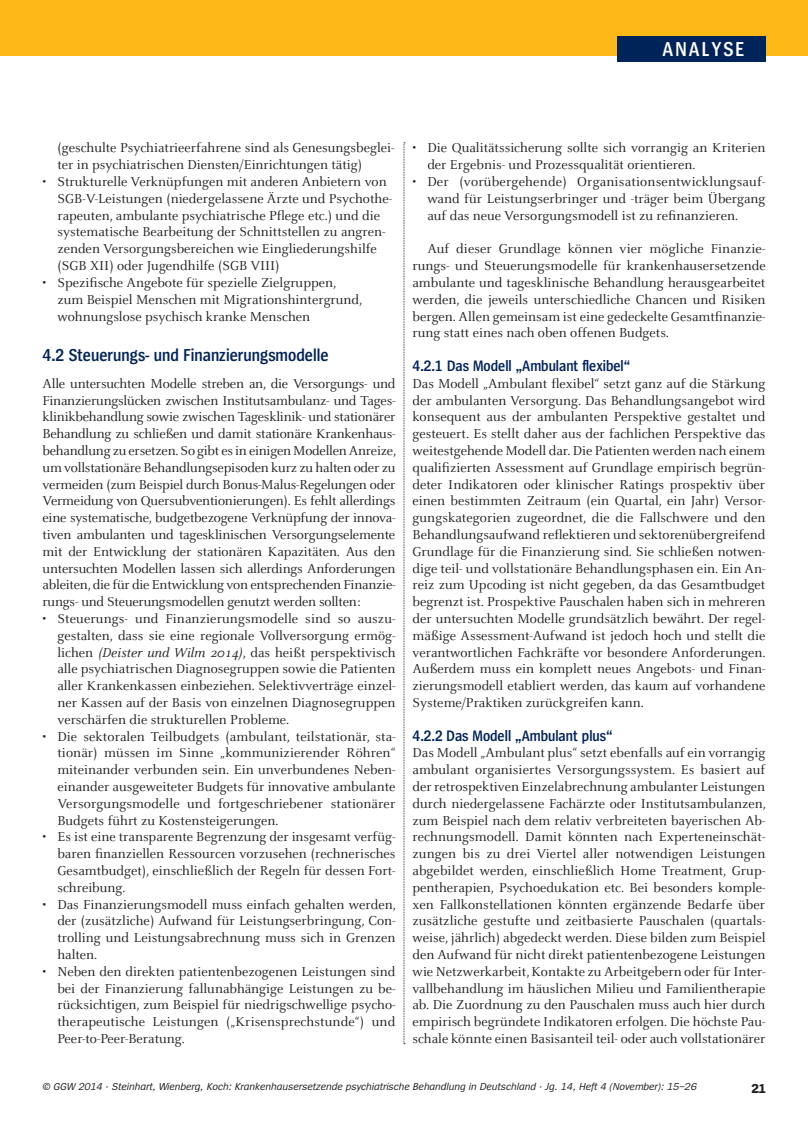
<style>
.page{position:relative;width:808px;height:1127px;background:#fff}
.page>*{position:absolute;margin:0;border:0;box-sizing:border-box;transform-origin:0 0}
.t1{font:600 21px "Spiegel Cd";letter-spacing:.1em;color:#fff}
.Überschrift_X_X{font:600 18px "Spiegel Cd";color:#002359}
.Überschrift_X_X_X{font:600 15.75px "Spiegel Cd";color:#002359}
.Lauftext_ohne_Einzug{font:14.25px/16.8px "Celeste";color:#231f20;text-align:justify}
.Lauftext_Aufzählung{font:14.25px/16.8px "Celeste";color:#231f20;text-align:justify}
.Lauftext_mit_Einzug{font:14.25px/16.8px "Celeste";color:#231f20;text-align:justify}
.t2{font:700 13.5px "Spiegel";color:#231f20}
.t3{font:italic 10.5px "Spiegel";color:#231f20}
.s1{font-style:italic}
</style>
<div class="page">
<div style="left:0;top:0;width:808px;height:55px;background:#fcb814"></div>
<div style="left:617px;top:36px;width:148px;height:26px;background:#002359"></div>
<svg style="left:404px;top:142px;width:1px;height:902px"></svg>
<h1 class="t1" style="left:663px;top:38px;width:83px">ANALYSE</h1>
<p class="Lauftext_Aufzählung" style="left:57px;top:140px;width:338px">(geschulte Psychiatrieerfahrene sind als Genesungsbeglei&shy;ter in psychiatrischen Diensten/Einrichtungen tätig)</p>
<p class="Lauftext_Aufzählung" style="left:57px;top:174px;width:336px;text-align:left;text-indent:-15px">• Strukturelle Verknüpfungen mit anderen Anbietern von SGB-V-Leistungen (niedergelassene Ärzte und Psychothe&shy;rapeuten, ambulante psychiatrische Pflege etc.) und die systematische Bearbeitung der Schnittstellen zu angren&shy;zenden Versorgungsbereichen wie Eingliederungshilfe (SGB XII) oder Jugendhilfe (SGB VIII)</p>
<p class="Lauftext_Aufzählung" style="left:43px;top:274px;width:295px">• Spezifische Angebote für spezielle Zielgruppen,</p>
<p class="Lauftext_Aufzählung" style="left:57px;top:291px;width:306px">zum Beispiel Menschen mit Migrationshintergrund, wohnungslose psychisch kranke Menschen</p>
<p class="Überschrift_X_X" style="left:43px;top:346px;width:288px">4.2 Steuerungs- und Finanzierungsmodelle</p>
<p class="Lauftext_ohne_Einzug" style="left:43px;top:375px;width:355px">Alle untersuchten Modelle streben an, die Versorgungs- und Finanzierungslücken zwischen Institutsambulanz- und Tages&shy;klinikbehandlung sowie zwischen Tagesklinik- und stationärer Behandlung zu schließen und damit stationäre Krankenhaus&shy;behandlung zu ersetzen. So gibt es in einigen Modellen Anreize, um vollstationäre Behandlungsepisoden kurz zu halten oder zu vermeiden (zum Beispiel durch Bonus-Malus-Regelungen oder Vermeidung von Quersubventionierungen). Es fehlt allerdings eine systematische, budgetbezogene Verknüpfung der innova&shy;tiven ambulanten und tagesklinischen Versorgungselemente mit der Entwicklung der stationären Kapazitäten. Aus den untersuchten Modellen lassen sich allerdings Anforderungen ableiten, die für die Entwicklung von entsprechenden Finanzie&shy;rungs- und Steuerungsmodellen genutzt werden sollten:</p>
<p class="Lauftext_Aufzählung" style="left:57px;top:610px;width:340px;text-indent:-15px">• Steuerungs- und Finanzierungsmodelle sind so auszu&shy;gestalten, dass sie eine regionale Vollversorgung ermög&shy;lichen <span class="s1">(Deister und Wilm 2014)</span>, das heißt perspektivisch alle psychiatrischen Diagnosegruppen sowie die Patienten aller Krankenkassen einbeziehen. Selektivverträge einzel&shy;ner Kassen auf der Basis von einzelnen Diagnosegruppen verschärfen die strukturellen Probleme.</p>
<p class="Lauftext_Aufzählung" style="left:57px;top:728px;width:340px;text-indent:-15px">• Die sektoralen Teilbudgets (ambulant, teilstationär, sta&shy;tionär) müssen im Sinne „kommunizierender Röhren“ miteinander verbunden sein. Ein unverbundenes Neben&shy;einander ausgeweiteter Budgets für innovative ambulante Versorgungsmodelle und fortgeschriebener stationärer Budgets führt zu Kostensteigerungen.</p>
<p class="Lauftext_Aufzählung" style="left:57px;top:829px;width:340px;text-indent:-15px">• Es ist eine transparente Begrenzung der insgesamt verfüg&shy;baren finanziellen Ressourcen vorzusehen (rechnerisches Gesamtbudget), einschließlich der Regeln für dessen Fort&shy;schreibung.</p>
<p class="Lauftext_Aufzählung" style="left:57px;top:896px;width:340px;text-indent:-15px">• Das Finanzierungsmodell muss einfach gehalten werden, der (zusätzliche) Aufwand für Leistungserbringung, Con&shy;trolling und Leistungsabrechnung muss sich in Grenzen halten.</p>
<p class="Lauftext_Aufzählung" style="left:57px;top:963px;width:340px;text-indent:-15px">• Neben den direkten patientenbezogenen Leistungen sind bei der Finanzierung fallunabhängige Leistungen zu be&shy;rücksichtigen, zum Beispiel für niedrigschwellige psycho&shy;therapeutische Leistungen („Krisensprechstunde“) und Peer-to-Peer-Beratung.</p>
<p class="Lauftext_Aufzählung" style="left:427px;top:140px;width:340px;text-indent:-15px">• Die Qualitätssicherung sollte sich vorrangig an Kriterien der Ergebnis- und Prozessqualität orientieren.</p>
<p class="Lauftext_Aufzählung" style="left:427px;top:174px;width:340px;text-indent:-15px">• Der (vorübergehende) Organisationsentwicklungsauf&shy;wand für Leistungserbringer und -träger beim Übergang auf das neue Versorgungsmodell ist zu refinanzieren.</p>
<p class="Lauftext_mit_Einzug" style="left:412px;top:241px;width:355px;text-indent:15px">Auf dieser Grundlage können vier mögliche Finanzie&shy;rungs- und Steuerungsmodelle für krankenhausersetzende ambulante und tagesklinische Behandlung herausgearbeitet werden, die jeweils unterschiedliche Chancen und Risiken bergen. Allen gemeinsam ist eine gedeckelte Gesamtfinanzie&shy;rung statt eines nach oben offenen Budgets.</p>
<p class="Überschrift_X_X_X" style="left:412px;top:358px;width:219px">4.2.1 Das Modell „Ambulant flexibel“</p>
<p class="Lauftext_ohne_Einzug" style="left:412px;top:375px;width:355px">Das Modell „Ambulant flexibel“ setzt ganz auf die Stärkung der ambulanten Versorgung. Das Behandlungsangebot wird konsequent aus der ambulanten Perspektive gestaltet und gesteuert. Es stellt daher aus der fachlichen Perspektive das weitestgehende Modell dar. Die Patienten werden nach einem qualifizierten Assessment auf Grundlage empirisch begrün&shy;deter Indikatoren oder klinischer Ratings prospektiv über einen bestimmten Zeitraum (ein Quartal, ein Jahr) Versor&shy;gungskategorien zugeordnet, die die Fallschwere und den Behandlungsaufwand reflektieren und sektorenübergreifend Grundlage für die Finanzierung sind. Sie schließen notwen&shy;dige teil- und vollstationäre Behandlungsphasen ein. Ein An&shy;reiz zum Upcoding ist nicht gegeben, da das Gesamtbudget begrenzt ist. Prospektive Pauschalen haben sich in mehreren der untersuchten Modelle grundsätzlich bewährt. Der regel&shy;mäßige Assessment-Aufwand ist jedoch hoch und stellt die verantwortlichen Fachkräfte vor besondere Anforderungen.<br>Außerdem muss ein komplett neues Angebots- und Finan&shy;zierungsmodell etabliert werden, das kaum auf vorhandene Systeme/Praktiken zurückgreifen kann.</p>
<p class="Überschrift_X_X_X" style="left:412px;top:727px;width:202px">4.2.2 Das Modell „Ambulant plus“</p>
<p class="Lauftext_ohne_Einzug" style="left:412px;top:745px;width:355px">Das Modell „Ambulant plus“ setzt ebenfalls auf ein vorrangig ambulant organisiertes Versorgungssystem. Es basiert auf der retrospektiven Einzelabrechnung ambulanter Leistungen durch niedergelassene Fachärzte oder Institutsambulanzen, zum Beispiel nach dem relativ verbreiteten bayerischen Ab&shy;rechnungsmodell. Damit könnten nach Experteneinschät&shy;zungen bis zu drei Viertel aller notwendigen Leistungen abgebildet werden, einschließlich Home Treatment, Grup&shy;pentherapien, Psychoedukation etc. Bei besonders komple&shy;xen Fallkonstellationen könnten ergänzende Bedarfe über zusätzliche gestufte und zeitbasierte Pauschalen (quartals&shy;weise, jährlich) abgedeckt werden. Diese bilden zum Beispiel den Aufwand für nicht direkt patientenbezogene Leistungen wie Netzwerkarbeit, Kontakte zu Arbeitgebern oder für Inter&shy;vallbehandlung im häuslichen Milieu und Familientherapie ab. Die Zuordnung zu den Pauschalen muss auch hier durch empirisch begründete Indikatoren erfolgen. Die höchste Pau&shy;schale könnte einen Basisanteil teil- oder auch vollstationärer</p>
<p class="t3" style="left:43px;top:1081px;width:656px">© GGW 2014 · Steinhart, Wienberg, Koch: Krankenhausersetzende psychiatrische Behandlung in Deutschland · Jg. 14, Heft 4 (November): 15–26</p>
<p class="t2" style="left:751px;top:1081px;width:15px">21</p>
</div>
